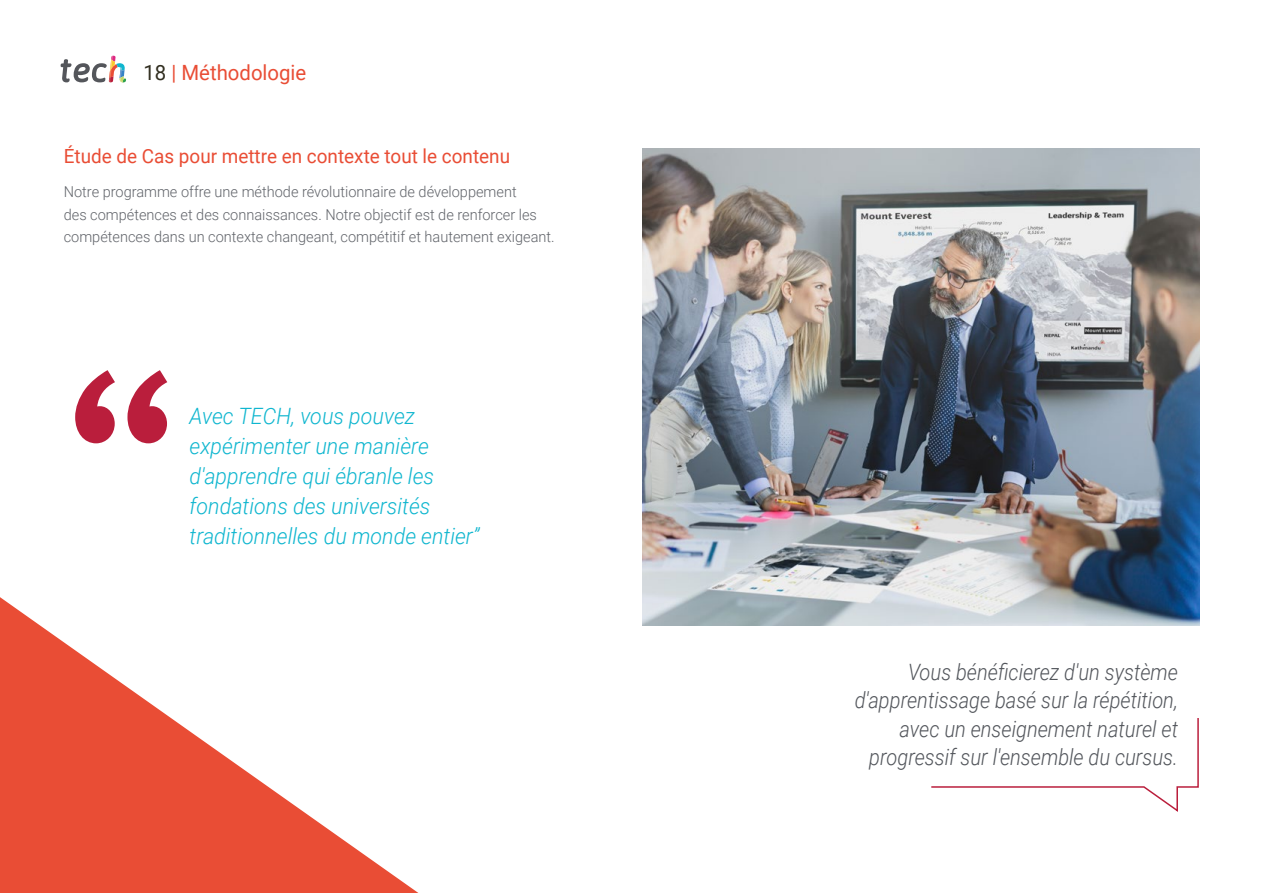
<style>
.page{position:relative;width:1263px;height:893px;background:#fff}
.page>*{position:absolute;margin:0;border:0;box-sizing:border-box;transform-origin:0 0}
.t1{font:italic 300 22.5px/28.5px "Roboto";color:#52555b;text-align:right;scale:.89 1}
.t2{font:italic 300 22.5px/30px "Roboto";color:#0fb6cf;scale:.95 1}
.t3{font:21px "Roboto";color:#e94d35}
.t4{font:19.5px "Roboto";color:#e94d35}
.t5{font:300 15px/22.5px "Roboto";color:#61646a}
.s1{color:#312e20}
</style>
<div class="page">
<svg style="left:61px;top:56px;width:65px;height:27px"></svg>
<svg style="left:0;top:597px;width:419px;height:296px"></svg>
<svg style="left:931px;top:718px;width:268px;height:94px"></svg>
<svg style="left:75px;top:370px;width:92px;height:73px"></svg>
<img style="left:642px;top:149px;width:557px;height:477px">
<h2 class="t3" style="left:144px;top:57px;width:164px"><span class="s1">18</span> | Méthodologie</h2>
<h3 class="t4" style="left:64px;top:143px;width:448px">Étude de Cas pour mettre en contexte tout le contenu</h3>
<p class="t5" style="left:64px;top:180px;width:492px">Notre programme offre une méthode révolutionnaire de développement<br>des compétences et des connaissances. Notre objectif est de renforcer les compétences dans un contexte changeant, compétitif et hautement exigeant.</p>
<h1 class="t2" style="left:190px;top:400px;width:307px">Avec TECH, vous pouvez expérimenter une manière d'apprendre qui ébranle les fondations des universités traditionnelles du monde entier”</h1>
<h1 class="t1" style="left:855px;top:656px;width:365px">Vous bénéficierez d'un système d'apprentissage basé sur la répétition, avec un enseignement naturel et progressif sur l'ensemble du cursus.</h1>
</div>
